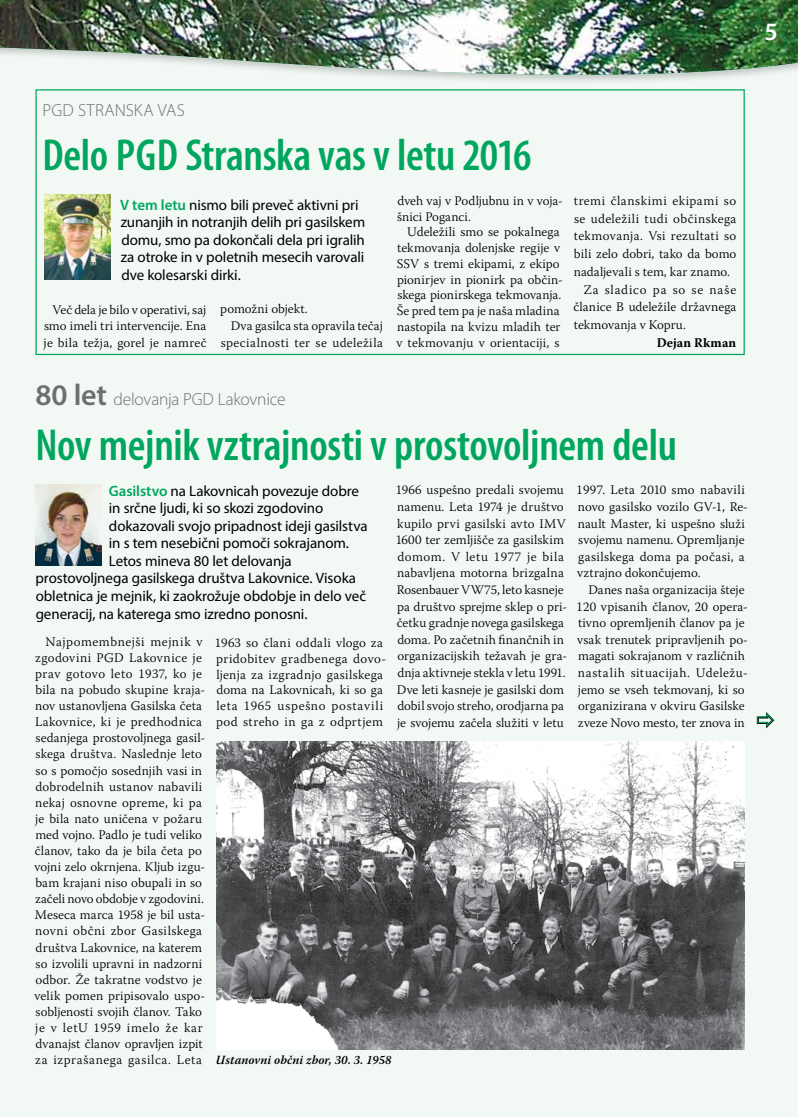
<style>
.page{position:relative;width:798px;height:1117px;background:#fff}
.page>*{position:absolute;margin:0;border:0;box-sizing:border-box;transform-origin:0 0}
.t1{font:600 condensed 45px "Myriad Pro";letter-spacing:-.01em;color:#00a65d}
.t2{font:600 25px "Myriad Pro";color:#fff}
.t3{font:300 17.5px "Myriad Pro";letter-spacing:-.01em;color:#6d6e71}
.t4{font:300 17.5px "Myriad Pro";letter-spacing:.01em;color:#6d6e71}
.t5{font:15px/17.5px "Myriad Pro";letter-spacing:-.01em;color:#000}
.t6{font:300 13.12px/16.6px "Warnock Pro";letter-spacing:.01em;color:#000}
.t7{font:300 13.12px/15.8px "Warnock Pro";letter-spacing:.03em;color:#000}
.t8{font:300 13.12px "Warnock Pro";letter-spacing:.035em;color:#000}
.t9{font:300 13.12px "Warnock Pro";letter-spacing:.05em;color:#000}
.t10{font:300 13.12px "Warnock Pro";letter-spacing:.065em;color:#000}
.t11{font:700 13.12px "Warnock Pro";letter-spacing:.015em;color:#000}
.t12{font:italic 600 12.5px "Warnock Pro";letter-spacing:.005em;color:#000}
.s1{font-weight:600;color:#00a65d}
.s2{font-weight:600;font-size:30px}
</style>
<div class="page">
<div style="left:1px;top:94px;width:796px;height:1022px;background:#f2f9f4"></div>
<svg style="left:0;top:94px;width:1px;height:1022px"></svg>
<svg style="left:0;top:76px;width:797px;height:18px;fill:#f2f9f4"></svg>
<img style="left:0;top:0;width:797px;height:76px">
<div style="left:35px;top:89px;width:709px;height:266px;border:1px solid #00a65d"></div>
<img style="left:44px;top:195px;width:66px;height:84px">
<img style="left:35px;top:485px;width:67px;height:80px">
<img style="left:216px;top:741px;width:528px;height:308px">
<svg style="left:756px;top:711px;width:18px;height:17px"></svg>
<h2 class="t2" style="left:764px;top:16px;width:15px">5</h2>
<h3 class="t4" style="left:43px;top:100px;width:144px">PGD STRANSKA VAS</h3>
<h1 class="t1" style="left:43px;top:127px;width:490px">Delo PGD Stranska vas v letu 2016</h1>
<p class="t5" style="left:120px;top:196px;width:246px"><span class="s1">V tem letu</span> nismo bili preveč aktivni pri zunanjih in notranjih delih pri gasilskem domu, smo pa dokončali dela pri igralih za otroke in v poletnih mesecih varovali dve kolesarski dirki.</p>
<p class="t6" style="left:44px;top:301px;width:164px;text-align:justify;text-indent:9px">Več dela je bilo v operativi, saj smo imeli tri intervencije. Ena je bila težja, gorel je namreč</p>
<p class="t6" style="left:220px;top:300px;width:89px">pomožni objekt.</p>
<p class="t6" style="left:231px;top:317px;width:154px">Dva gasilca sta opravila tečaj</p>
<p class="t8" style="left:221px;top:334px;width:164px">specialnosti ter se udeležila</p>
<p class="t6" style="left:397px;top:192px;width:167px;line-height:15.8px">dveh vaj v Podljubnu in v voja&shy;šnici Poganci.</p>
<p class="t6" style="left:396px;top:224px;width:168px;line-height:15.8px;text-align:center">Udeležili smo se pokalnega tekmovanja dolenjske regije v<br>SSV s tremi ekipami, z ekipo pionirjev in pionirk pa občin&shy;skega pionirskega tekmovanja.<br>Še pred tem pa je naša mladina nastopila na kvizu mladih ter v tekmovanju v orientaciji, s</p>
<p class="t9" style="left:573px;top:192px;width:164px">tremi članskimi ekipami so</p>
<p class="t7" style="left:574px;top:210px;width:164px">se udeležili tudi občinskega</p>
<p class="t6" style="left:573px;top:227px;width:164px">tekmovanja. Vsi rezultati so</p>
<p class="t6" style="left:573px;top:245px;width:164px">bili zelo dobri, tako da bomo</p>
<p class="t6" style="left:573px;top:263px;width:158px">nadaljevali s tem, kar znamo.</p>
<p class="t10" style="left:583px;top:281px;width:154px">Za sladico pa so se naše</p>
<p class="t6" style="left:573px;top:298px;width:164px">članice B udeležile državnega</p>
<p class="t6" style="left:573px;top:316px;width:114px">tekmovanja v Kopru.</p>
<p class="t11" style="left:656px;top:334px;width:81px">Dejan Rkman</p>
<h3 class="t3" style="left:35px;top:389px;width:251px"><span class="s2">80 let</span> delovanja PGD Lakovnice</h3>
<h1 class="t1" style="left:35px;top:417px;width:642px">Nov mejnik vztrajnosti v prostovoljnem delu</h1>
<p class="t6" style="left:395px;top:481px;width:173px">1966 uspešno predali svojemu namenu. Leta 1974 je društvo kupilo prvi gasilski avto IMV<br>1600 ter zemljišče za gasilskim domom. V letu 1977 je bila nabavljena motorna brizgalna<br>Rosenbauer VW75, leto kasneje pa društvo sprejme sklep o pri&shy;četku gradnje novega gasilskega doma. Po začetnih finančnih in organizacijskih težavah je gra&shy;dnja aktivneje stekla v letu 1991.<br>Dve leti kasneje je gasilski dom dobil svojo streho, orodjarna pa je svojemu začela služiti v letu</p>
<p class="t6" style="left:576px;top:481px;width:173px">1997. Leta 2010 smo nabavili novo gasilsko vozilo GV-1, Re&shy;nault Master, ki uspešno služi svojemu namenu. Opremljanje gasilskega doma pa počasi, a vztrajno dokončujemo.</p>
<p class="t5" style="left:109px;top:481px;width:251px"><span class="s1">Gasilstvo</span> na Lakovnicah povezuje dobre</p>
<p class="t5" style="left:109px;top:499px;width:216px">in srčne ljudi, ki so skozi zgodovino</p>
<p class="t5" style="left:109px;top:516px;width:260px">dokazovali svojo pripadnost ideji gasilstva</p>
<p class="t5" style="left:109px;top:534px;width:241px">in s tem nesebični pomoči sokrajanom.</p>
<p class="t5" style="left:109px;top:552px;width:184px">Letos mineva 80 let delovanja</p>
<p class="t5" style="left:35px;top:569px;width:322px">prostovoljnega gasilskega društva Lakovnice. Visoka</p>
<p class="t5" style="left:36px;top:587px;width:332px">obletnica je mejnik, ki zaokrožuje obdobje in delo več</p>
<p class="t5" style="left:36px;top:604px;width:273px">generacij, na katerega smo izredno ponosni.</p>
<p class="t6" style="left:576px;top:581px;width:173px;text-indent:12px">Danes naša organizacija šteje<br>120 vpisanih članov, 20 opera&shy;tivno opremljenih članov pa je vsak trenutek pripravljenih po&shy;magati sokrajanom v različnih nastalih situacijah. Udeležu&shy;jemo se vseh tekmovanj, ki so organizirana v okviru Gasilske zveze Novo mesto, ter znova in</p>
<p class="t6" style="left:35px;top:633px;width:172px;line-height:16.1px;text-indent:11px">Najpomembnejši mejnik v zgodovini PGD Lakovnice je prav gotovo leto 1937, ko je bila na pobudo skupine kraja&shy;nov ustanovljena Gasilska četa<br>Lakovnice, ki je predhodnica sedanjega prostovoljnega gasil&shy;skega društva. Naslednje leto so s pomočjo sosednjih vasi in dobrodelnih ustanov nabavili nekaj osnovne opreme, ki pa je bila nato uničena v požaru med vojno. Padlo je tudi veliko članov, tako da je bila četa po vojni zelo okrnjena. Kljub izgu&shy;bam krajani niso obupali in so začeli novo obdobje v zgodovini.<br>Meseca marca 1958 je bil usta&shy;novni občni zbor Gasilskega društva Lakovnice, na katerem so izvolili upravni in nadzorni odbor. Že takratne vodstvo je velik pomen pripisovalo uspo&shy;sobljenosti svojih članov. Tako je v letU 1959 imelo že kar dvanajst članov opravljen izpit za izprašanega gasilca. Leta</p>
<p class="t7" style="left:215px;top:634px;width:173px">1963 so člani oddali vlogo za pridobitev gradbenega dovo&shy;ljenja za izgradnjo gasilskega doma na Lakovnicah, ki so ga leta 1965 uspešno postavili pod streho in ga z odprtjem</p>
<p class="t12" style="left:216px;top:1052px;width:177px">Ustanovni občni zbor, 30. 3. 1958</p>
</div>
